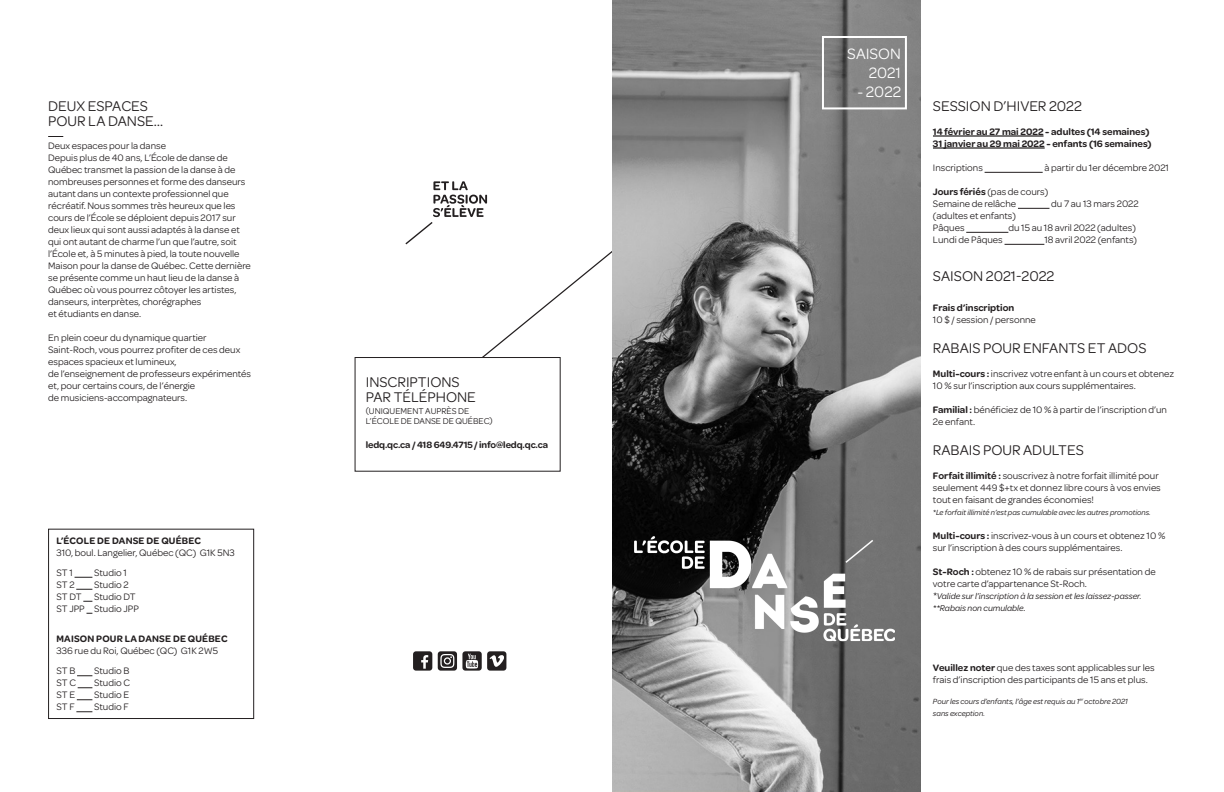
<style>
.page{position:relative;width:1224px;height:792px;background:#fff}
.page>*{position:absolute;margin:0;border:0;box-sizing:border-box;transform-origin:0 0}
.t1{font:16px "Omnes";color:#fff}
.TITRE{font:15px/15px "Omnes";color:#231f20}
.TEXTE{font:15px "Omnes";color:#231f20}
.TEXTE-2{font:10px/12px "Omnes";color:#231f20}
.TEXTE-3{font:600 10px "Omnes";color:#231f20}
.TITRE-2{font:10px/12px "Omnes";color:#231f20}
.TEXTE-4{font:600 9.8px "Omnes";letter-spacing:-.01em;color:#231f20}
.TEXTE-5{font:italic 9px "Omnes";color:#231f20}
.TITRE-3{font:9px/10px "Omnes";color:#231f20}
.TEXTE-6{font:italic 8px/12px "Omnes";color:#231f20}
.s1{font-weight:600}
.s2{font-size:10px}
</style>
<div class="page">
<hr style="left:933px;top:135px;width:111px;height:2px;background:#231f20">
<hr style="left:933px;top:147px;width:112px;height:2px;background:#231f20">
<hr style="left:985px;top:172px;width:58px;height:1px;background:#231f20">
<hr style="left:1018px;top:208px;width:31px;height:1px;background:#231f20">
<hr style="left:966px;top:232px;width:42px;height:1px;background:#231f20">
<hr style="left:1005px;top:244px;width:39px;height:1px;background:#231f20">
<svg style="left:48px;top:136px;width:15px;height:1px"></svg>
<div style="left:48px;top:529px;width:206px;height:190px;border:1px solid #231f20"></div>
<svg style="left:75px;top:577px;width:17px;height:1px"></svg>
<svg style="left:76px;top:589px;width:16px;height:1px"></svg>
<svg style="left:77px;top:676px;width:15px;height:1px"></svg>
<svg style="left:78px;top:688px;width:14px;height:1px"></svg>
<svg style="left:77px;top:700px;width:15px;height:1px"></svg>
<svg style="left:76px;top:712px;width:16px;height:1px"></svg>
<svg style="left:413px;top:651px;width:19px;height:20px"></svg>
<svg style="left:438px;top:651px;width:68px;height:20px"></svg>
<svg style="left:405px;top:181px;width:207px;height:200px"></svg>
<img style="left:612px;top:0;width:309px;height:792px">
<img style="left:612px;top:461px;width:309px;height:224px">
<div style="left:822px;top:36px;width:85px;height:73px;border:2px solid #fff"></div>
<p class="TITRE" style="left:48px;top:98px;width:117px">DEUX ESPACES<br>POUR LA DANSE…</p>
<p class="TEXTE-2" style="left:48px;top:139px;width:119px">Deux espaces pour la danse</p>
<p class="TEXTE-2" style="left:48px;top:151px;width:204px">Depuis plus de 40 ans, L’École de danse de Québec transmet la passion de la danse à de nombreuses personnes et forme des danseurs autant dans un contexte professionnel que récréatif. Nous sommes très heureux que les cours de l’École se déploient depuis 2017 sur deux lieux qui sont aussi adaptés à la danse et qui ont autant de charme l’un que l’autre, soit l’École et, à 5 minutes à pied, la toute nouvelle Maison pour la danse de Québec. Cette dernière se présente comme un haut lieu de la danse à Québec où vous pourrez côtoyer les artistes, danseurs, interprètes, chorégraphes<br>et étudiants en danse.</p>
<p class="TEXTE-2" style="left:48px;top:331px;width:204px">En plein coeur du dynamique quartier Saint-Roch, vous pourrez profiter de ces deux espaces spacieux et lumineux,<br>de l’enseignement de professeurs expérimentés et, pour certains cours, de l’énergie<br>de musiciens-accompagnateurs.</p>
<p class="TEXTE-2" style="left:56px;top:534px;width:180px"><span class="s1">L’ÉCOLE DE DANSE DE QUÉBEC<br></span>310, boul. Langelier, Québec (QC) G1K 5N3</p>
<p class="TEXTE-2" style="left:56px;top:566px;width:18px">ST 1</p>
<p class="TEXTE-2" style="left:94px;top:566px;width:34px">Studio 1</p>
<p class="TEXTE-2" style="left:56px;top:578px;width:20px">ST 2</p>
<p class="TEXTE-2" style="left:94px;top:578px;width:36px">Studio 2</p>
<p class="TEXTE-2" style="left:56px;top:590px;width:81px">ST DT Studio DT</p>
<p class="TEXTE-2" style="left:56px;top:602px;width:84px">ST JPP Studio JPP</p>
<p class="TEXTE-2" style="left:56px;top:633px;width:173px"><span class="s1">MAISON POUR LA DANSE DE QUÉBEC<br></span>336 rue du Roi, Québec (QC) G1K 2W5</p>
<p class="TEXTE-2" style="left:56px;top:665px;width:20px">ST B</p>
<p class="TEXTE-2" style="left:94px;top:665px;width:37px">Studio B</p>
<p class="TEXTE-2" style="left:56px;top:677px;width:21px">ST C</p>
<p class="TEXTE-2" style="left:94px;top:677px;width:38px">Studio C</p>
<p class="TEXTE-2" style="left:56px;top:689px;width:20px">ST E</p>
<p class="TEXTE-2" style="left:94px;top:689px;width:37px">Studio E</p>
<p class="TEXTE-2" style="left:56px;top:701px;width:20px">ST F</p>
<p class="TEXTE-2" style="left:94px;top:701px;width:36px">Studio F</p>
<p class="TITRE" style="left:366px;top:374px;width:112px">INSCRIPTIONS<br>PAR TÉLÉPHONE</p>
<p class="TITRE-3" style="left:366px;top:406px;width:129px">(UNIQUEMENT AUPRÈS DE<br>L’ÉCOLE DE DANSE DE QUÉBEC)</p>
<p class="TEXTE-4" style="left:366px;top:438px;width:184px">ledq.qc.ca / 418 649.4715 / info@ledq.qc.ca</p>
<p class="t1" style="left:847px;top:43px;width:55px">SAISON</p>
<p class="t1" style="left:869px;top:62px;width:34px">2021</p>
<p class="t1" style="left:857px;top:81px;width:45px">- 2022</p>
<p class="TITRE" style="left:933px;top:98px;width:150px">SESSION D’HIVER 2022</p>
<p class="TEXTE-3" style="left:933px;top:125px;width:218px">14 février au 27 mai 2022 - adultes (14 semaines)</p>
<p class="TEXTE-3" style="left:933px;top:137px;width:220px">31 janvier au 29 mai 2022 - enfants (16 semaines)</p>
<p class="TEXTE-2" style="left:933px;top:161px;width:51px">Inscriptions</p>
<p class="TEXTE-2" style="left:1044px;top:161px;width:126px">à partir du 1er décembre 2021</p>
<p class="TEXTE-2" style="left:933px;top:185px;width:117px"><span class="s1">Jours fériés</span> (pas de cours)</p>
<p class="TEXTE-2" style="left:933px;top:197px;width:85px">Semaine de relâche</p>
<p class="TEXTE-2" style="left:1051px;top:197px;width:89px">du 7 au 13 mars 2022</p>
<p class="TEXTE-2" style="left:933px;top:209px;width:84px">(adultes et enfants)</p>
<p class="TEXTE-2" style="left:933px;top:221px;width:33px">Pâques</p>
<p class="TEXTE-2" style="left:1008px;top:221px;width:129px">du 15 au 18 avril 2022 (adultes)</p>
<p class="TEXTE-2" style="left:933px;top:233px;width:71px">Lundi de Pâques</p>
<p class="TEXTE-2" style="left:1044px;top:233px;width:94px">18 avril 2022 (enfants)</p>
<p class="TEXTE" style="left:933px;top:266px;width:123px">SAISON 2021-2022</p>
<p class="TITRE-2" style="left:933px;top:301px;width:104px"><span class="s1">Frais d’inscription<br></span>10 $ / session / personne</p>
<p class="TEXTE" style="left:933px;top:338px;width:215px">RABAIS POUR ENFANTS ET ADOS</p>
<p class="TEXTE-2" style="left:933px;top:367px;width:243px"><span class="s1">Multi-cours :</span> inscrivez votre enfant à un cours et obtenez<br>10 % sur l’inscription aux cours supplémentaires.</p>
<p class="TEXTE-2" style="left:933px;top:403px;width:236px"><span class="s1">Familial :</span> bénéficiez de 10 % à partir de l’inscription d’un<br>2e enfant.</p>
<p class="TEXTE" style="left:933px;top:440px;width:152px">RABAIS POUR ADULTES</p>
<p class="TEXTE-2" style="left:933px;top:469px;width:229px"><span class="s1">Forfait illimité :</span> souscrivez à notre forfait illimité pour seulement 449 $+tx et donnez libre cours à vos envies tout en faisant de grandes économies!</p>
<p class="TEXTE-6" style="left:933px;top:506px;width:219px">*Le forfait illimité n’est pas cumulable avec les autres promotions.</p>
<p class="TEXTE-2" style="left:933px;top:529px;width:234px"><span class="s1">Multi-cours :</span> inscrivez-vous à un cours et obtenez 10 % sur l’inscription à des cours supplémentaires.</p>
<p class="TEXTE-2" style="left:933px;top:565px;width:224px"><span class="s1">St-Roch :</span> obtenez 10 % de rabais sur présentation de votre carte d’appartenance St-Roch.</p>
<p class="TEXTE-5" style="left:933px;top:590px;width:210px"><span class="s2">*</span>Valide sur l’inscription à la session et les laissez-passer.</p>
<p class="TEXTE-5" style="left:933px;top:602px;width:94px">**Rabais non cumulable<span class="s2">.</span></p>
<p class="TEXTE-2" style="left:933px;top:661px;width:223px"><span class="s1">Veuillez noter</span> que des taxes sont applicables sur les frais d’inscription des participants de 15 ans et plus.</p>
<p class="TEXTE-6" style="left:933px;top:695px;width:197px">Pour les cours d’enfants, l’âge est requis au 1<sup>er</sup> octobre 2021 sans exception.</p>
</div>
